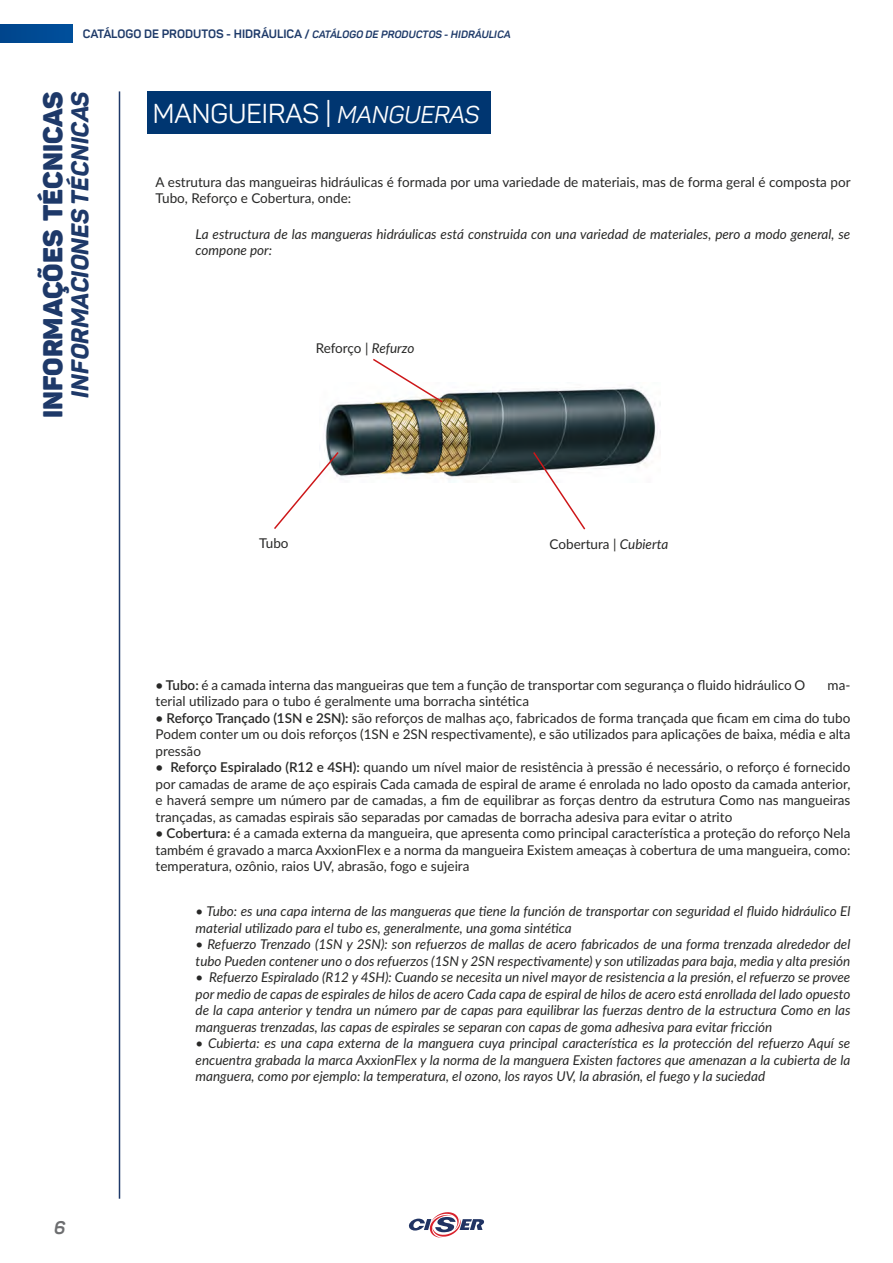
<style>
.page{position:relative;width:893px;height:1263px;background:#fff}
.page>*{position:absolute;margin:0;border:0;box-sizing:border-box;transform-origin:0 0}
.t1{font:27px "Panton";color:#fff}
.t2{font:27px "Panton Black Caps";color:#1e3969}
.t3{font:italic 800 24px "Panton";letter-spacing:-.01em;color:#1e3969}
.t4{font:italic 700 18px "Panton";color:#6d6e70}
.t5{font:13.5px/16.5px "Lato";color:#282827;text-align:justify}
.t6{font:italic 13.5px/16.5px "Lato";color:#282827}
.t7{font:700 12px "Panton";color:#1e3a69}
.s1{font-style:italic;font-size:10.5px}
.s2{font-style:italic;font-size:24px}
.s3{font-style:italic}
.s4{font-weight:600}
</style>
<div class="page">
<svg style="left:408px;top:1212px;width:76px;height:26px"></svg>
<img style="left:0;top:25px;width:72px;height:18px">
<div style="left:147px;top:91px;width:344px;height:43px;background:#003671"></div>
<hr style="left:119px;top:91px;width:1px;height:1108px;background:#1e3969">
<img style="left:325px;top:387px;width:332px;height:95px">
<svg style="left:371px;top:358px;width:73px;height:46px"></svg>
<svg style="left:274px;top:450px;width:66px;height:79px"></svg>
<svg style="left:532px;top:450px;width:55px;height:80px"></svg>
<p class="t7" style="left:83px;top:26px;width:429px">CATÁLOGO DE PRODUTOS - HIDRÁULICA / <span class="s1">CATÁLOGO DE PRODUCTOS - HIDRÁULICA</span></p>
<h2 class="t3" style="left:65px;top:398px;width:308px;rotate:-90deg">INFORMACIONES TÉCNICAS</h2>
<h1 class="t2" style="left:36px;top:418px;width:328px;rotate:-90deg">INFORMAÇÕES TÉCNICAS</h1>
<h3 class="t4" style="left:54px;top:1216px;width:13px">6</h3>
<h1 class="t1" style="left:153px;top:96px;width:328px">MANGUEIRAS | <span class="s2">MANGUERAS</span></h1>
<p class="t5" style="left:156px;top:173px;width:697px">A estrutura das mangueiras hidráulicas é formada por uma variedade de materiais, mas de forma geral é composta por<br>Tubo, Reforço e Cobertura, onde:</p>
<p class="t6" style="left:196px;top:225px;width:656px">La estructura de las mangueras hidráulicas está construida con una variedad de materiales, pero a modo general, se compone por:</p>
<p class="t5" style="left:316px;top:339px;width:100px">Reforço | <span class="s3">Refurzo</span></p>
<p class="t5" style="left:259px;top:534px;width:31px">Tubo</p>
<p class="t5" style="left:550px;top:535px;width:120px">Cobertura | <span class="s3">Cubierta</span></p>
<p class="t5" style="left:156px;top:676px;width:651px"><span class="s4">• Tubo:</span> é a camada interna das mangueiras que tem a função de transportar com segurança o fluido hidráulico O</p>
<p class="t5" style="left:828px;top:676px;width:24px">ma-</p>
<p class="t5" style="left:156px;top:693px;width:375px">terial utilizado para o tubo é geralmente uma borracha sintética</p>
<p class="t5" style="left:156px;top:709px;width:696px"><span class="s4">• Reforço Trançado (1SN e 2SN):</span> são reforços de malhas aço, fabricados de forma trançada que ficam em cima do tubo Podem conter um ou dois reforços (1SN e 2SN respectivamente), e são utilizados para aplicações de baixa, média e alta pressão</p>
<p class="t5" style="left:156px;top:758px;width:696px"><span class="s4">• Reforço Espiralado (R12 e 4SH):</span> quando um nível maior de resistência à pressão é necessário, o reforço é fornecido por camadas de arame de aço espirais Cada camada de espiral de arame é enrolada no lado oposto da camada anterior, e haverá sempre um número par de camadas, a fim de equilibrar as forças dentro da estrutura Como nas mangueiras trançadas, as camadas espirais são separadas por camadas de borracha adesiva para evitar o atrito</p>
<p class="t5" style="left:156px;top:824px;width:696px"><span class="s4">• Cobertura:</span> é a camada externa da mangueira, que apresenta como principal característica a proteção do reforço Nela também é gravado a marca AxxionFlex e a norma da mangueira Existem ameaças à cobertura de uma mangueira, como: temperatura, ozônio, raios UV, abrasão, fogo e sujeira</p>
<p class="t6" style="left:196px;top:903px;width:656px">• Tubo: es una capa interna de las mangueras que tiene la función de transportar con seguridad el fluido hidráulico El material utilizado para el tubo es, generalmente, una goma sintética</p>
<p class="t6" style="left:196px;top:936px;width:656px">• Refuerzo Trenzado (1SN y 2SN): son refuerzos de mallas de acero fabricados de una forma trenzada alrededor del tubo Pueden contener uno o dos refuerzos (1SN y 2SN respectivamente) y son utilizadas para baja, media y alta presión</p>
<p class="t6" style="left:196px;top:969px;width:656px;text-align:justify">• Refuerzo Espiralado (R12 y 4SH): Cuando se necesita un nivel mayor de resistencia a la presión, el refuerzo se provee por medio de capas de espirales de hilos de acero Cada capa de espiral de hilos de acero está enrollada del lado opuesto de la capa anterior y tendra un número par de capas para equilibrar las fuerzas dentro de la estructura Como en las mangueras trenzadas, las capas de espirales se separan con capas de goma adhesiva para evitar fricción</p>
<p class="t6" style="left:196px;top:1035px;width:656px;text-align:justify">• Cubierta: es una capa externa de la manguera cuya principal característica es la protección del refuerzo Aquí se encuentra grabada la marca AxxionFlex y la norma de la manguera Existen factores que amenazan a la cubierta de la manguera, como por ejemplo: la temperatura, el ozono, los rayos UV, la abrasión, el fuego y la suciedad</p>
</div>
